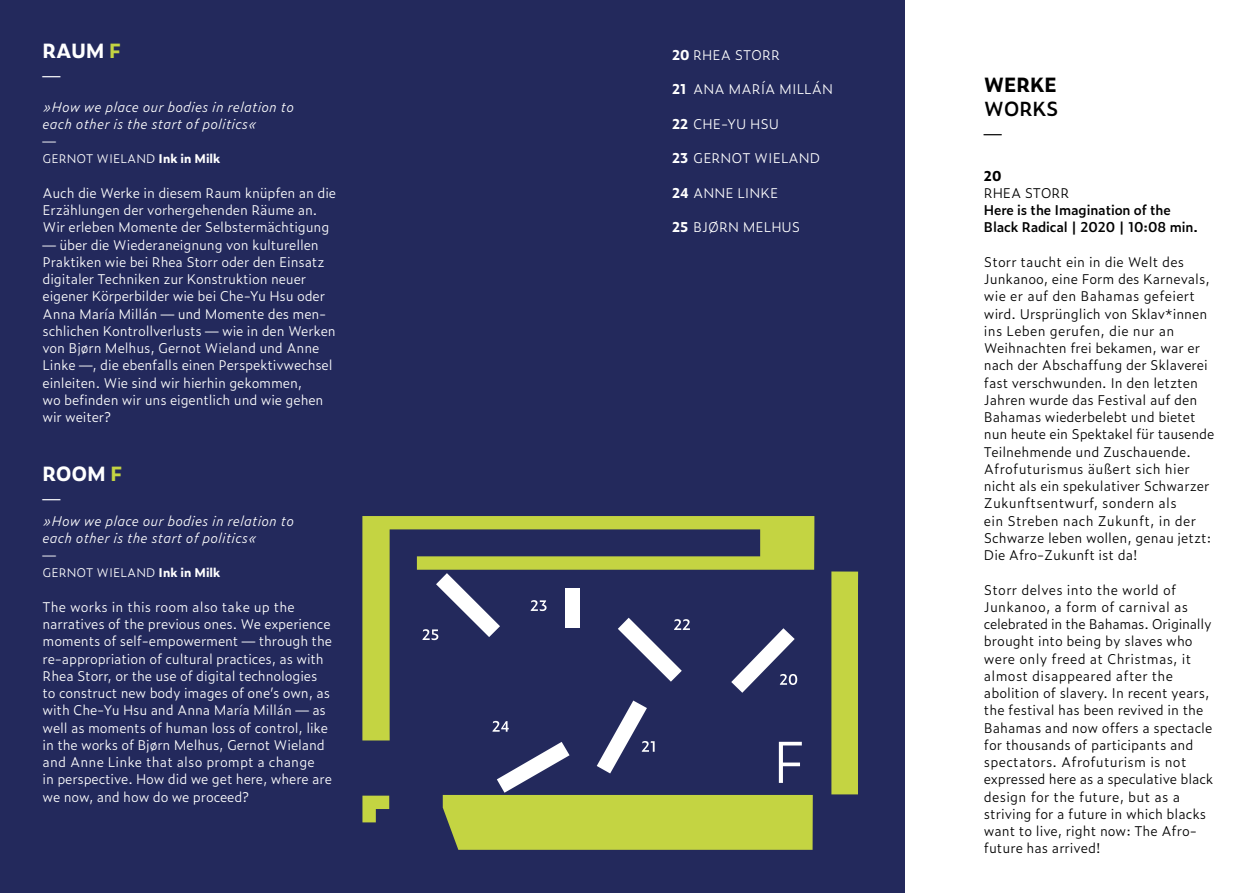
<style>
.page{position:relative;width:1259px;height:893px;background:#fff}
.page>*{position:absolute;margin:0;border:0;box-sizing:border-box;transform-origin:0 0}
.t1{font:700 19.5px "Zeitung Pro";letter-spacing:-.01em;color:#fff}
.t2{font:700 19.5px "Zeitung Pro";letter-spacing:-.01em;color:#000}
.t3{font:600 19.5px "Zeitung Pro";letter-spacing:-.015em;color:#000}
.t4{font:300 18px "Zeitung Pro";color:#fff}
.t5{font:300 18px "Zeitung Pro";color:#000}
.Fließtext{font:300 13.5px/17.2px "Zeitung Pro";letter-spacing:-.01em;color:#fff}
.Fließtext-2{font:300 13.5px/17.2px "Zeitung Pro";color:#000}
.Fließtext-3{font:italic 300 13.5px/17.2px "Zeitung Pro";letter-spacing:.01em;color:#fff}
.Fließtext-4{font:600 13.5px/17.2px "Zeitung Pro";letter-spacing:-.01em;color:#000}
.Fließtext-5{font:700 13.5px "Zeitung Pro";color:#000}
.Fließtext-6{font:300 12px "Zeitung Pro";color:#fff}
.s1{color:#c4d442}
.s2{font-weight:700}
</style>
<div class="page">
<div style="left:0;top:0;width:904px;height:893px;background:#23295c"></div>
<svg style="left:362px;top:796px;width:27px;height:26px"></svg>
<svg style="left:362px;top:516px;width:452px;height:224px"></svg>
<div style="left:565px;top:588px;width:15px;height:40px;background:#fff"></div>
<svg style="left:731px;top:628px;width:66px;height:65px"></svg>
<svg style="left:618px;top:618px;width:72px;height:64px"></svg>
<svg style="left:531px;top:600px;width:15px;height:11px"></svg>
<svg style="left:443px;top:701px;width:370px;height:149px"></svg>
<svg style="left:422px;top:573px;width:78px;height:67px"></svg>
<div style="left:831px;top:571px;width:27px;height:223px;background:#c4d442"></div>
<p class="t1" style="left:43px;top:35px;width:80px">RAUM <span class="s1">F</span></p>
<p class="t4" style="left:43px;top:62px;width:19px">—</p>
<p class="Fließtext-3" style="left:43px;top:97px;width:253px">»How we place our bodies in relation to each other is the start of politics«</p>
<p class="Fließtext" style="left:43px;top:132px;width:15px">—</p>
<p class="Fließtext-6" style="left:43px;top:150px;width:179px">GERNOT WIELAND <span class="s2">Ink in Milk</span></p>
<p class="Fließtext" style="left:43px;top:184px;width:295px">Auch die Werke in diesem Raum knüpfen an die<br>Erzählungen der vorhergehenden Räume an.<br>Wir erleben Momente der Selbstermächtigung</p>
<p class="Fließtext" style="left:43px;top:235px;width:295px">— über die Wiederaneignung von kulturellen Praktiken wie bei Rhea Storr oder den Einsatz digitaler Techniken zur Konstruktion neuer eigener Körperbilder wie bei Che-Yu Hsu oder Anna María Millán — und Momente des men&shy;schlichen Kontrollverlusts — wie in den Werken von Bjørn Melhus, Gernot Wieland und Anne Linke —, die ebenfalls einen Perspektivwechsel einleiten. Wie sind wir hierhin gekommen,<br>wo befinden wir uns eigentlich und wie gehen wir weiter?</p>
<p class="t1" style="left:43px;top:458px;width:81px">ROOM <span class="s1">F</span></p>
<p class="t4" style="left:43px;top:484px;width:19px">—</p>
<p class="Fließtext-3" style="left:43px;top:511px;width:253px">»How we place our bodies in relation to each other is the start of politics«</p>
<p class="Fließtext" style="left:43px;top:546px;width:15px">—</p>
<p class="Fließtext-6" style="left:43px;top:564px;width:179px">GERNOT WIELAND <span class="s2">Ink in Milk</span></p>
<p class="Fließtext" style="left:43px;top:598px;width:291px">The works in this room also take up the narratives of the previous ones. We experience moments of self-empowerment — through the re-appropriation of cultural practices, as with Rhea Storr, or the use of digital technologies to construct new body images of one’s own, as with Che-Yu Hsu and Anna María Millán — as well as moments of human loss of control, like in the works of Bjørn Melhus, Gernot Wieland and Anne Linke that also prompt a change<br>in perspective. How did we get here, where are we now, and how do we proceed?</p>
<p class="Fließtext" style="left:672px;top:46px;width:109px"><span class="s2">20</span> RHEA STORR</p>
<p class="Fließtext" style="left:672px;top:80px;width:162px"><span class="s2">21</span> ANA MARÍA MILLÁN</p>
<p class="Fließtext" style="left:672px;top:115px;width:109px"><span class="s2">22</span> CHE-YU HSU</p>
<p class="Fließtext" style="left:672px;top:149px;width:150px"><span class="s2">23</span> GERNOT WIELAND</p>
<p class="Fließtext" style="left:672px;top:184px;width:108px"><span class="s2">24</span> ANNE LINKE</p>
<p class="Fließtext" style="left:672px;top:218px;width:130px"><span class="s2">25</span> BJØRN MELHUS</p>
<p class="t2" style="left:984px;top:70px;width:74px">WERKE</p>
<p class="t3" style="left:984px;top:94px;width:76px">WORKS</p>
<p class="t5" style="left:984px;top:120px;width:19px">—</p>
<p class="Fließtext-5" style="left:984px;top:165px;width:19px">20</p>
<p class="Fließtext-2" style="left:984px;top:184px;width:87px">RHEA STORR</p>
<p class="Fließtext-4" style="left:984px;top:201px;width:216px">Here is the Imagination of the<br>Black Radical | 2020 | 10:08 min.</p>
<p class="Fließtext-2" style="left:984px;top:253px;width:232px">Storr taucht ein in die Welt des<br>Junkanoo, eine Form des Karnevals, wie er auf den Bahamas gefeiert wird. Ursprünglich von Sklav*innen ins Leben gerufen, die nur an<br>Weihnachten frei bekamen, war er nach der Abschaffung der Sklaverei fast verschwunden. In den letzten<br>Jahren wurde das Festival auf den<br>Bahamas wiederbelebt und bietet nun heute ein Spektakel für tausende<br>Teilnehmende und Zuschauende.<br>Afrofuturismus äußert sich hier nicht als ein spekulativer Schwarzer<br>Zukunftsentwurf, sondern als<br>ein Streben nach Zukunft, in der<br>Schwarze leben wollen, genau jetzt:<br>Die Afro-Zukunft ist da!</p>
<p class="Fließtext-2" style="left:984px;top:580px;width:231px">Storr delves into the world of<br>Junkanoo, a form of carnival as celebrated in the Bahamas. Originally brought into being by slaves who were only freed at Christmas, it almost disappeared after the abolition of slavery. In recent years, the festival has been revived in the<br>Bahamas and now offers a spectacle for thousands of participants and spectators. Afrofuturism is not expressed here as a speculative black design for the future, but as a striving for a future in which blacks want to live, right now: The Afro&shy;future has arrived!</p>
</div>
